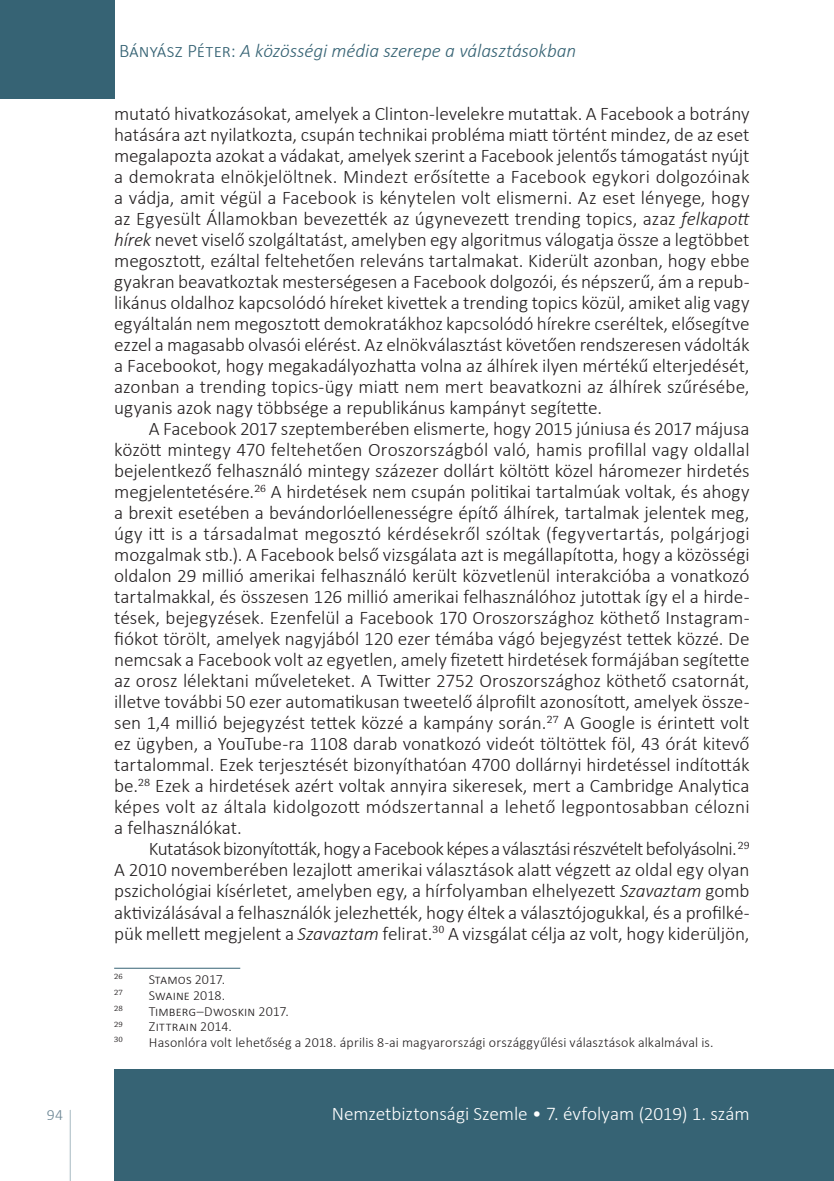
<style>
.page{position:relative;width:834px;height:1181px;background:#fff}
.page>*{position:absolute;margin:0;border:0;box-sizing:border-box;transform-origin:0 0}
._1__Body_copy{font:300 19.25px/21px "Calibri";letter-spacing:-.005em;color:#231f20;text-align:justify}
.t1{font:italic 300 19.25px "Calibri";letter-spacing:-.005em;color:#366374}
.t2{font:300 19.25px "Calibri";letter-spacing:-.005em;color:#fff}
.t3{font:300 15.75px "Calibri";color:#6c8694}
.Footnote_text{font:300 14px "Calibri";letter-spacing:.005em;color:#231f20}
.Footnote_text-2{font:8.22px "Chaparral Pro";letter-spacing:.02em;color:#231f20}
.s1{font-style:normal}
.s2{font-style:italic}
</style>
<div class="page">
<div style="left:114px;top:1069px;width:719px;height:112px;background:#366374"></div>
<hr style="left:833px;top:1069px;width:1px;height:112px;background:#366374">
<div style="left:0;top:0;width:114px;height:99px;background:#366374"></div>
<svg style="left:69px;top:1110px;width:2px;height:71px"></svg>
<hr style="left:114px;top:968px;width:126px;height:1px;background:#366374">
<p class="t3" style="left:47px;top:1105px;width:18px">94</p>
<p class="t1" style="left:119px;top:39px;width:458px"><span class="s1">Bányász Péter:</span> A közösségi média szerepe a választásokban</p>
<p class="_1__Body_copy" style="left:114px;top:103px;width:637px">mutató hivatkozásokat, amelyek a Clinton-levelekre mutattak. A Facebook a botrány hatására azt nyilatkozta, csupán technikai probléma miatt történt mindez, de az eset megalapozta azokat a vádakat, amelyek szerint a Facebook jelentős támogatást nyújt a demokrata elnökjelöltnek. Mindezt erősítette a Facebook egykori dolgozóinak a vádja, amit végül a Facebook is kénytelen volt elismerni. Az eset lényege, hogy az Egyesült Államokban bevezették az úgynevezett trending topics, azaz <span class="s2">felkapott hírek</span> nevet viselő szolgáltatást, amelyben egy algoritmus válogatja össze a legtöbbet megosztott, ezáltal feltehetően releváns tartalmakat. Kiderült azonban, hogy ebbe gyakran beavatkoztak mesterségesen a Facebook dolgozói, és népszerű, ám a repub&shy;likánus oldalhoz kapcsolódó híreket kivettek a trending topics közül, amiket alig vagy egyáltalán nem megosztott demokratákhoz kapcsolódó hírekre cseréltek, elősegítve ezzel a magasabb olvasói elérést. Az elnökválasztást követően rendszeresen vádolták a Facebookot, hogy megakadályozhatta volna az álhírek ilyen mértékű elterjedését, azonban a trending topics-ügy miatt nem mert beavatkozni az álhírek szűrésébe, ugyanis azok nagy többsége a republikánus kampányt segítette.</p>
<p class="_1__Body_copy" style="left:114px;top:418px;width:636px;text-indent:35px">A Facebook 2017 szeptemberében elismerte, hogy 2015 júniusa és 2017 májusa között mintegy 470 feltehetően Oroszországból való, hamis profillal vagy oldallal bejelentkező felhasználó mintegy százezer dollárt költött közel háromezer hirdetés megjelentetésére.<sup>26</sup> A hirdetések nem csupán politikai tartalmúak voltak, és ahogy a brexit esetében a bevándorlóellenességre építő álhírek, tartalmak jelentek meg, úgy itt is a társadalmat megosztó kérdésekről szóltak (fegyvertartás, polgárjogi mozgalmak stb.). A Facebook belső vizsgálata azt is megállapította, hogy a közösségi oldalon 29 millió amerikai felhasználó került közvetlenül interakcióba a vonatkozó tartalmakkal, és összesen 126 millió amerikai felhasználóhoz jutottak így el a hirde&shy;tések, bejegyzések. Ezenfelül a Facebook 170 Oroszországhoz köthető Instagram&shy;fiókot törölt, amelyek nagyjából 120 ezer témába vágó bejegyzést tettek közzé. De nemcsak a Facebook volt az egyetlen, amely fizetett hirdetések formájában segítette az orosz lélektani műveleteket. A Twitter 2752 Oroszországhoz köthető csatornát, illetve további 50 ezer automatikusan tweetelő álprofilt azonosított, amelyek össze&shy;sen 1,4 millió bejegyzést tettek közzé a kampány során.<sup>27</sup> A Google is érintett volt ez ügyben, a YouTube-ra 1108 darab vonatkozó videót töltöttek föl, 43 órát kitevő tartalommal. Ezek terjesztését bizonyíthatóan 4700 dollárnyi hirdetéssel indították be.<sup>28</sup> Ezek a hirdetések azért voltak annyira sikeresek, mert a Cambridge Analytica képes volt az általa kidolgozott módszertannal a lehető legpontosabban célozni a felhasználókat.</p>
<p class="_1__Body_copy" style="left:114px;top:838px;width:636px;text-indent:35px">Kutatások bizonyították, hogy a Facebook képes a választási részvételt befolyásolni.<sup>29<br></sup>A 2010 novemberében lezajlott amerikai választások alatt végzett az oldal egy olyan pszichológiai kísérletet, amelyben egy, a hírfolyamban elhelyezett <span class="s2">Szavaztam</span> gomb aktivizálásával a felhasználók jelezhették, hogy éltek a választójogukkal, és a profilké&shy;pük mellett megjelent a <span class="s2">Szavaztam</span> felirat.<sup>30</sup> A vizsgálat célja az volt, hogy kiderüljön,</p>
<p class="Footnote_text-2" style="left:114px;top:972px;width:10px">26</p>
<p class="Footnote_text" style="left:149px;top:970px;width:78px">Stamos 2017.</p>
<p class="Footnote_text-2" style="left:114px;top:988px;width:10px">27</p>
<p class="Footnote_text" style="left:149px;top:986px;width:78px">Swaine 2018.</p>
<p class="Footnote_text-2" style="left:114px;top:1003px;width:10px">28</p>
<p class="Footnote_text" style="left:149px;top:1002px;width:142px">Timberg–Dwoskin 2017.</p>
<p class="Footnote_text-2" style="left:114px;top:1019px;width:10px">29</p>
<p class="Footnote_text" style="left:149px;top:1018px;width:84px">Zittrain 2014.</p>
<p class="Footnote_text-2" style="left:114px;top:1035px;width:10px">30</p>
<p class="Footnote_text" style="left:149px;top:1033px;width:566px">Hasonlóra volt lehetőség a 2018. április 8-ai magyarországi országgyűlési választások alkalmával is.</p>
<p class="t2" style="left:332px;top:1102px;width:419px">Nemzetbiztonsági Szemle • 7. évfolyam (2019) 1. szám</p>
</div>
